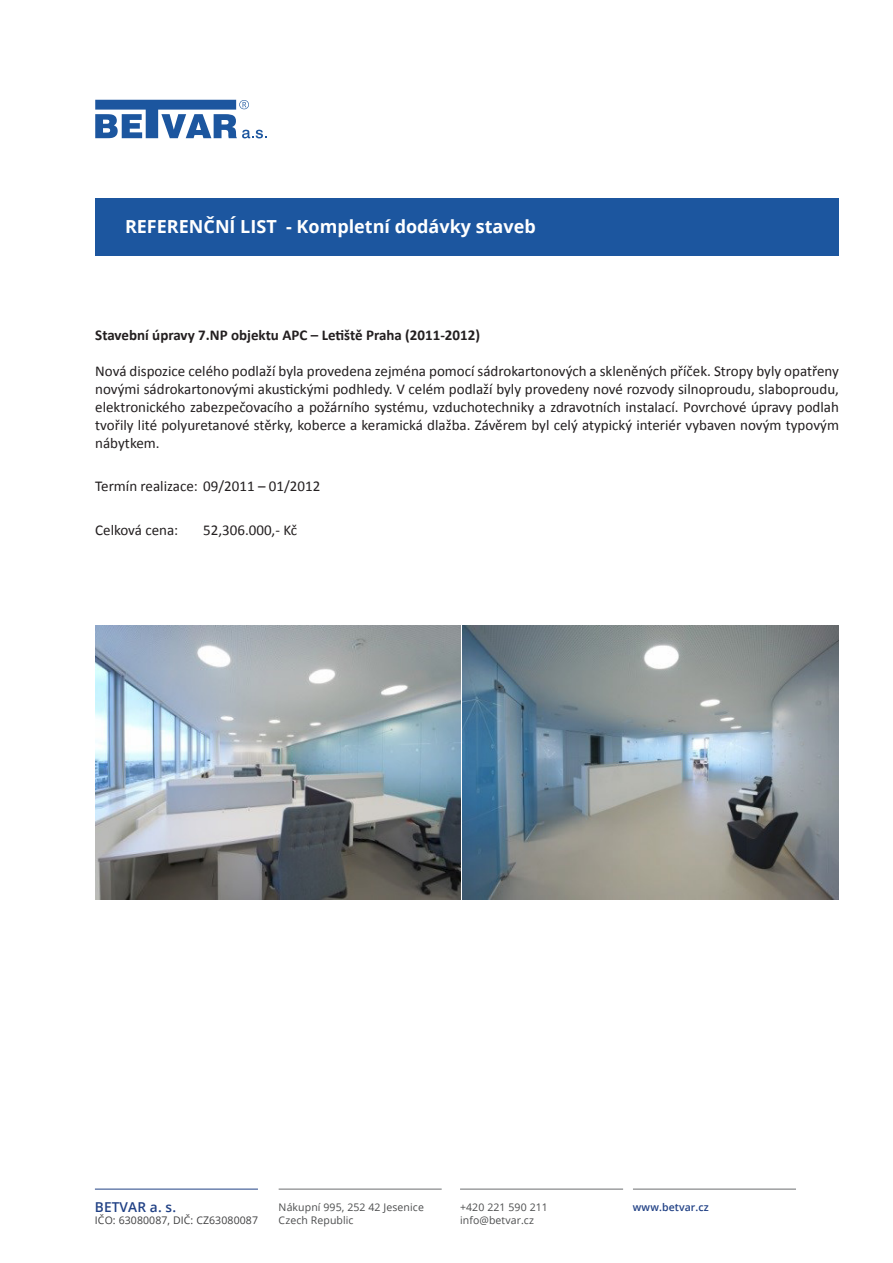
<style>
.page{position:relative;width:893px;height:1263px;background:#fff}
.page>*{position:absolute;margin:0;border:0;box-sizing:border-box;transform-origin:0 0}
.t1{font:700 18px "Open Sans";color:#fff}
.t2{font:15px/18px "Calibri";color:#231f20;text-align:justify}
.t3{font:700 15px "Calibri";color:#231f20}
.t4{font:600 13.65px "Open Sans";letter-spacing:.01em;color:#214185}
.t5{font:10.5px/12.6px "Open Sans";letter-spacing:.01em;color:#4b4c4d}
.t6{font:10.5px "Open Sans";letter-spacing:.01em;color:#3e3e3f}
.t7{font:600 10.5px "Open Sans";letter-spacing:.01em;color:#214185}
</style>
<div class="page">
<svg style="left:95px;top:100px;width:172px;height:38px"></svg>
<hr style="left:95px;top:1189px;width:163px;height:1px;background:#214185">
<hr style="left:279px;top:1189px;width:163px;height:1px;background:#6c6d70">
<hr style="left:460px;top:1189px;width:163px;height:1px;background:#6c6d70">
<hr style="left:633px;top:1189px;width:163px;height:1px;background:#6c6d70">
<div style="left:95px;top:198px;width:744px;height:58px;background:#1c569f"></div>
<img style="left:96px;top:625px;width:364px;height:274px">
<img style="left:462px;top:625px;width:377px;height:274px">
<p class="t1" style="left:125px;top:213px;width:412px">REFERENČNÍ LIST - Kompletní dodávky staveb</p>
<p class="t3" style="left:95px;top:326px;width:386px">Stavební úpravy 7.NP objektu APC – Letiště Praha (2011-2012)</p>
<p class="t2" style="left:95px;top:362px;width:745px">Nová dispozice celého podlaží byla provedena zejména pomocí sádrokartonových a skleněných příček. Stropy byly opatřeny novými sádrokartonovými akustickými podhledy. V celém podlaží byly provedeny nové rozvody silnoproudu, slaboproudu, elektronického zabezpečovacího a požárního systému, vzduchotechniky a zdravotních instalací. Povrchové úpravy podlah tvořily lité polyuretanové stěrky, koberce a keramická dlažba. Závěrem byl celý atypický interiér vybaven novým typovým nábytkem.</p>
<p class="t2" style="left:95px;top:477px;width:227px">Termín realizace: 09/2011 – 01/2012</p>
<p class="t2" style="left:95px;top:521px;width:85px">Celková cena:</p>
<p class="t2" style="left:203px;top:521px;width:95px">52,306.000,- Kč</p>
<p class="t4" style="left:95px;top:1197px;width:83px">BETVAR a. s.</p>
<p class="t6" style="left:95px;top:1213px;width:165px">IČO: 63080087, DIČ: CZ63080087</p>
<p class="t5" style="left:279px;top:1201px;width:147px">Nákupní 995, 252 42 Jesenice<br>Czech Republic</p>
<p class="t5" style="left:460px;top:1201px;width:89px">+420 221 590 211 info@betvar.cz</p>
<p class="t7" style="left:633px;top:1200px;width:77px">www.betvar.cz</p>
</div>
